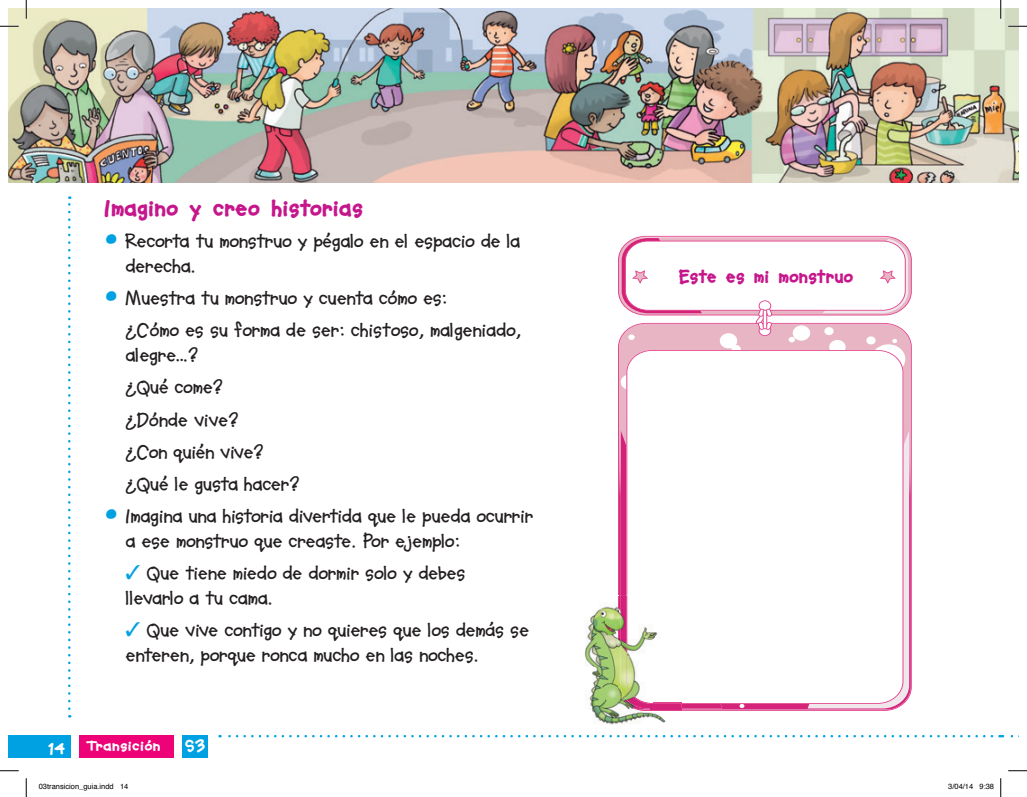
<style>
.page{position:relative;width:1027px;height:797px;background:#fff}
.page>*{position:absolute;margin:0;border:0;box-sizing:border-box;transform-origin:0 0}
.t1{font:800 25px "Soupbone OT";letter-spacing:-.005em;color:#c5168c}
.t2{font:700 20px/32.1px "Soupbone OT";letter-spacing:-.005em;color:#231f20}
.t3{font:800 20px "Soupbone OT";letter-spacing:-.005em;color:#c5168c}
.t4{font:800 17.5px "Soupbone OT";color:#fff}
.t5{font:800 15px "Soupbone OT";letter-spacing:.02em;color:#fff;scale:1.1 1}
.t6{font:7.5px "Helvetica";color:#000}
.s1{color:#00a1e3}
</style>
<div class="page">
<img style="left:9px;top:9px;width:1009px;height:173px">
<img style="left:650px;top:708px;width:31px;height:2px">
<img style="left:585px;top:606px;width:33px;height:60px">
<img style="left:588px;top:666px;width:55px;height:59px">
<img style="left:643px;top:710px;width:38px;height:13px">
<img style="left:618px;top:708px;width:32px;height:3px">
<svg style="left:618px;top:236px;width:294px;height:472px"></svg>
<div style="left:79px;top:735px;width:95px;height:22px;background:#ed0277"></div>
<div style="left:9px;top:735px;width:62px;height:22px;background:#00a1e3"></div>
<div style="left:183px;top:735px;width:25px;height:22px;background:#00a1e3"></div>
<svg style="left:220px;top:735px;width:772px;height:2px"></svg>
<svg style="left:68px;top:196px;width:3px;height:512px"></svg>
<svg style="left:999px;top:735px;width:15px;height:2px"></svg>
<svg style="left:0;top:25px;width:19px;height:2px"></svg>
<svg style="left:1008px;top:25px;width:19px;height:2px"></svg>
<svg style="left:0;top:770px;width:19px;height:1px"></svg>
<svg style="left:1008px;top:770px;width:19px;height:1px"></svg>
<svg style="left:25px;top:0;width:2px;height:19px"></svg>
<svg style="left:25px;top:778px;width:2px;height:19px"></svg>
<svg style="left:1000px;top:0;width:1px;height:19px"></svg>
<svg style="left:1000px;top:778px;width:1px;height:19px"></svg>
<p class="t1" style="left:104px;top:193px;width:260px">Imagino y creo historias</p>
<p class="t2" style="left:125px;top:228px;width:396px;line-height:25px;text-indent:-21px"><span class="s1">•</span> Recorta tu monstruo y pégalo en el espacio de la derecha.</p>
<p class="t2" style="left:125px;top:282px;width:397px;text-indent:-21px"><span class="s1">•</span> Muestra tu monstruo y cuenta cómo es:<br>¿Cómo es su forma de ser: chistoso, malgeniado,</p>
<p class="t2" style="left:125px;top:339px;width:176px">alegre…?<br>¿Qué come?<br>¿Dónde vive?<br>¿Con quién vive? ¿Qué le gusta hacer?</p>
<p class="t2" style="left:125px;top:503px;width:409px;line-height:25px;text-indent:-21px"><span class="s1">•</span> Imagina una historia divertida que le pueda ocurrir a ese monstruo que creaste. Por ejemplo:</p>
<p class="t2" style="left:125px;top:560px;width:341px;line-height:25px"><span class="s1">✓</span> Que tiene miedo de dormir solo y debes llevarlo a tu cama.</p>
<p class="t2" style="left:125px;top:617px;width:405px;line-height:25px"><span class="s1">✓</span> Que vive contigo y no quieres que los demás se enteren, porque ronca mucho en las noches.</p>
<p class="t4" style="left:48px;top:737px;width:19px">14</p>
<p class="t5" style="left:87px;top:737px;width:68px">Transición</p>
<p class="t4" style="left:185px;top:734px;width:22px">S3</p>
<p class="t3" style="left:678px;top:264px;width:176px">Este es mi monstruo</p>
<p class="t6" style="left:39px;top:781px;width:91px">03transicion_guia.indd 14</p>
<p class="t6" style="left:948px;top:781px;width:47px">3/04/14 9:38</p>
</div>
